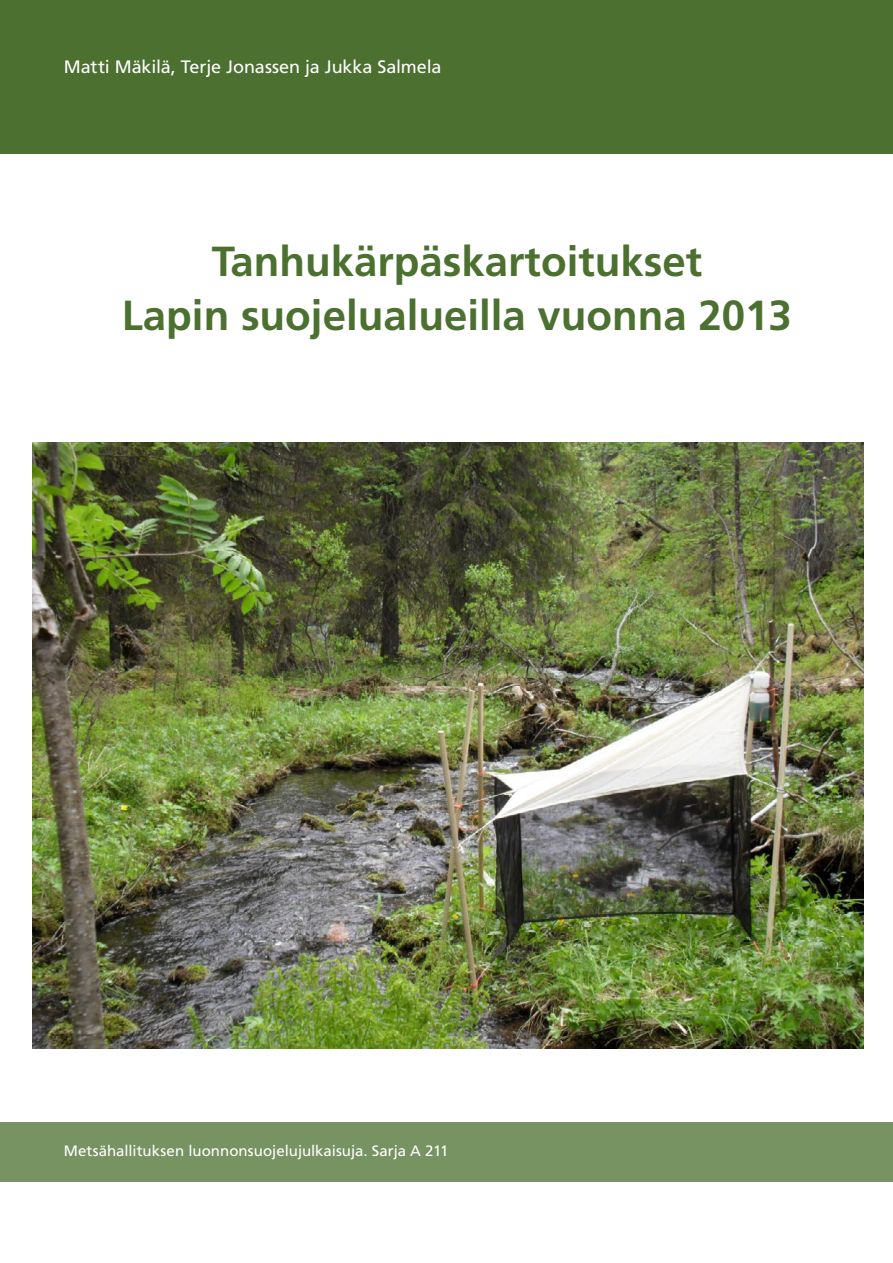
<style>
.page{position:relative;width:893px;height:1263px;background:#fff}
.page>*{position:absolute;margin:0;border:0;box-sizing:border-box;transform-origin:0 0}
.t1{font:700 42px/54px "Frutiger LT";color:#4b7030;text-align:center}
.t2{font:18px "Frutiger LT";letter-spacing:-.005em;color:#fff}
.t3{font:15px "Frutiger LT";color:#fff}
</style>
<div class="page">
<div style="left:0;top:0;width:893px;height:153px;background:#4b7030"></div>
<div style="left:0;top:1123px;width:893px;height:59px;background:#779361"></div>
<img style="left:33px;top:443px;width:830px;height:605px">
<p class="t2" style="left:64px;top:56px;width:379px">Matti Mäkilä, Terje Jonassen ja Jukka Salmela</p>
<p class="t1" style="left:122px;top:235px;width:671px">Tanhukärpäskartoitukset<br>Lapin suojelualueilla vuonna 2013</p>
<p class="t3" style="left:64px;top:1142px;width:386px">Metsähallituksen luonnonsuojelujulkaisuja. Sarja A 211</p>
</div>
